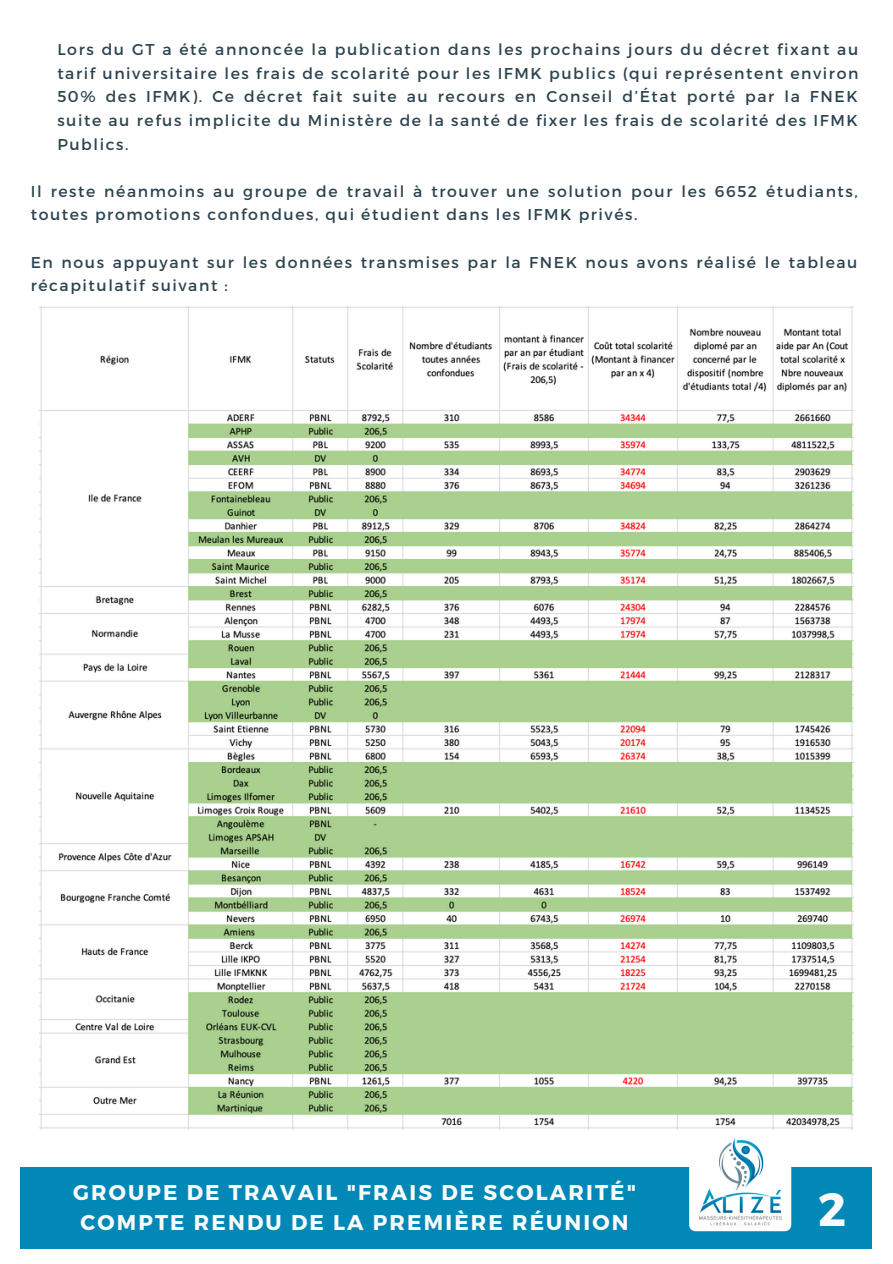
<style>
.page{position:relative;width:893px;height:1264px;background:#fff}
.page>*{position:absolute;margin:0;border:0;box-sizing:border-box;transform-origin:0 0}
.t1{font:700 46.65px "Montserrat";color:#fafafa}
.t2{font:700 21.3px/29.2px "Montserrat";letter-spacing:.1em;color:#fafafa;text-align:center}
.t3{font:15.6px/23.5px "Montserrat";letter-spacing:.1em;color:#2c4450}
</style>
<div class="page">
<div style="left:20px;top:1167px;width:851px;height:81px;background:#0288b7"></div>
<img style="left:689px;top:1129px;width:102px;height:102px;border-radius:6px">
<img style="left:40px;top:306px;width:813px;height:823px">
<p class="t3" style="left:57px;top:37px;width:802px;text-align:justify">Lors du GT a été annoncée la publication dans les prochains jours du décret fixant au tarif universitaire les frais de scolarité pour les IFMK publics (qui représentent environ 50% des IFMK). Ce décret fait suite au recours en Conseil d’État porté par la FNEK suite au refus implicite du Ministère de la santé de fixer les frais de scolarité des IFMK Publics.</p>
<p class="t3" style="left:31px;top:179px;width:828px">Il reste néanmoins au groupe de travail à trouver une solution pour les 6652 étudiants, toutes promotions confondues, qui étudient dans les IFMK privés.</p>
<p class="t3" style="left:31px;top:249px;width:828px">En nous appuyant sur les données transmises par la FNEK nous avons réalisé le tableau récapitulatif suivant :</p>
<h2 class="t2" style="left:73px;top:1177px;width:564px">GROUPE DE TRAVAIL "FRAIS DE SCOLARITÉ"<br>COMPTE RENDU DE LA PREMIÈRE RÉUNION</h2>
<h1 class="t1" style="left:818px;top:1179px;width:29px">2</h1>
</div>
